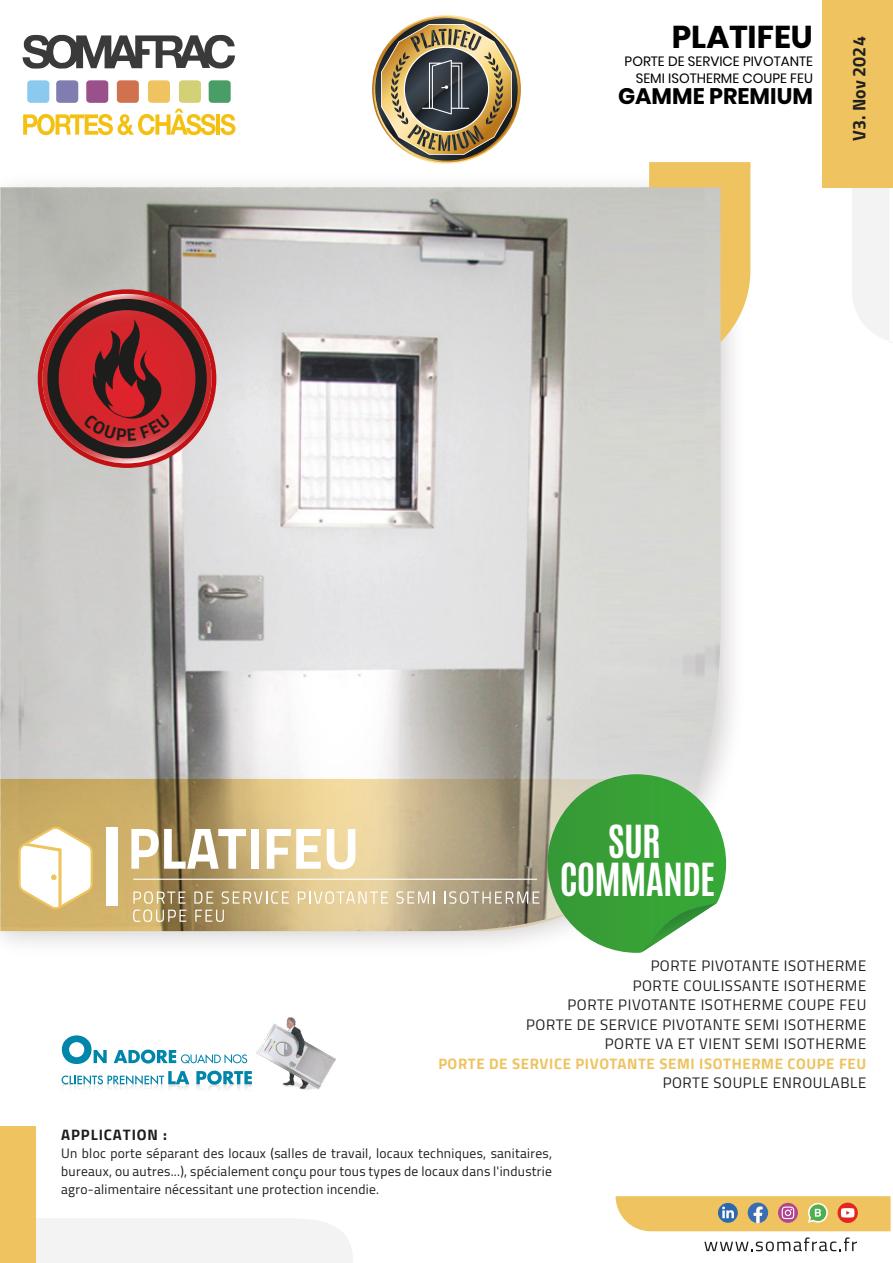
<style>
.page{position:relative;width:893px;height:1263px;background:#fff}
.page>*{position:absolute;margin:0;border:0;box-sizing:border-box;transform-origin:0 0}
.t1{font:700 38.1px/37.5px "Antonio";letter-spacing:-.02em;color:#fff;text-align:center}
.t2{font:700 31.5px "Poppins";color:#010100}
.t3{font:700 22.5px "Poppins";color:#010101}
.t4{font:700 18px "Cairo";color:#202020}
.t5{font:15px/19.5px "Cairo";letter-spacing:.04em;color:#1f2020;text-align:right}
.t6{font:700 15px "Cairo";letter-spacing:.04em;color:#eec35f}
.t7{font:700 15px "Cairo";letter-spacing:.06em;color:#1d1d1b}
.t8{font:13.5px/18px "Cairo";letter-spacing:.02em;color:#1d1d1b;text-align:justify}
.t9{font:13.5px/16.2px "Poppins";color:#000;text-align:right}
</style>
<div class="page">
<svg style="left:649px;top:162px;width:101px;height:209px"></svg>
<div style="left:36px;top:1218px;width:317px;height:45px;background:#f3f3f3"></div>
<div style="left:0;top:1126px;width:36px;height:137px;background:#efc460"></div>
<svg style="left:852px;top:187px;width:41px;height:156px"></svg>
<div style="left:823px;top:0;width:70px;height:187px;background:#efc460"></div>
<svg style="left:704px;top:1237px;width:153px;height:14px"></svg>
<svg style="left:23px;top:34px;width:212px;height:35px"></svg>
<div style="left:27px;top:80px;width:23px;height:23px;background:#8acaee;border-radius:4px"></div>
<div style="left:56px;top:80px;width:22px;height:23px;background:#807eb0;border-radius:4px"></div>
<div style="left:86px;top:80px;width:22px;height:23px;background:#9a508b;border-radius:4px"></div>
<div style="left:117px;top:80px;width:22px;height:23px;background:#d1724f;border-radius:4px"></div>
<div style="left:148px;top:80px;width:22px;height:23px;background:#efc460;border-radius:4px"></div>
<div style="left:179px;top:80px;width:22px;height:23px;background:#d3d178;border-radius:4px"></div>
<div style="left:209px;top:80px;width:22px;height:23px;background:#489e66;border-radius:4px"></div>
<svg style="left:23px;top:109px;width:212px;height:26px"></svg>
<img style="left:0;top:187px;width:721px;height:592px">
<svg style="left:0;top:779px;width:547px;height:152px;background:#c3ad7b"></svg>
<svg style="left:17px;top:824px;width:77px;height:88px"></svg>
<div style="left:106px;top:827px;width:12px;height:79px;background:#fff"></div>
<svg style="left:131px;top:829px;width:115px;height:40px"></svg>
<div style="left:251px;top:829px;width:8px;height:40px;background:#fff"></div>
<svg style="left:267px;top:829px;width:54px;height:40px"></svg>
<svg style="left:327px;top:829px;width:28px;height:40px"></svg>
<hr style="left:133px;top:879px;width:404px;height:1px;background:#fff">
<svg style="left:194px;top:891px;width:19px;height:13px"></svg>
<svg style="left:222px;top:891px;width:67px;height:13px"></svg>
<svg style="left:298px;top:891px;width:90px;height:13px"></svg>
<svg style="left:396px;top:891px;width:39px;height:13px"></svg>
<svg style="left:444px;top:891px;width:95px;height:13px"></svg>
<svg style="left:133px;top:891px;width:53px;height:31px;background:#bca779"></svg>
<svg style="left:195px;top:910px;width:29px;height:12px"></svg>
<svg style="left:616px;top:1196px;width:275px;height:35px;background:#e1bc70"></svg>
<img style="left:256px;top:1017px;width:79px;height:73px">
<svg style="left:62px;top:1035px;width:45px;height:29px"></svg>
<svg style="left:114px;top:1049px;width:133px;height:14px"></svg>
<svg style="left:62px;top:1071px;width:127px;height:18px"></svg>
<svg style="left:196px;top:1071px;width:56px;height:18px"></svg>
<svg style="left:375px;top:18px;width:143px;height:143px"></svg>
<svg style="left:381px;top:24px;width:131px;height:131px;background:#908365"></svg>
<svg style="left:547px;top:774px;width:179px;height:179px;background:#63b260"></svg>
<svg style="left:38px;top:289px;width:178px;height:179px"></svg>
<svg style="left:42px;top:294px;width:170px;height:169px"></svg>
<svg style="left:47px;top:299px;width:160px;height:159px;background:#9a3537"></svg>
<h2 class="t2" style="left:672px;top:19px;width:143px">PLATIFEU</h2>
<p class="t9" style="left:625px;top:54px;width:190px">PORTE DE SERVICE PIVOTANTE<br>SEMI ISOTHERME COUPE FEU</p>
<h3 class="t3" style="left:618px;top:83px;width:196px">GAMME PREMIUM</h3>
<h3 class="t4" style="left:849px;top:141px;width:106px;rotate:-90deg">V3. Nov 2024</h3>
<h1 class="t1" style="left:560px;top:824px;width:157px">SUR<br>COMMANDE</h1>
<p class="t5" style="left:526px;top:956px;width:342px">PORTE PIVOTANTE ISOTHERME<br>PORTE COULISSANTE ISOTHERME<br>PORTE PIVOTANTE ISOTHERME COUPE FEU PORTE DE SERVICE PIVOTANTE SEMI ISOTHERME PORTE VA ET VIENT SEMI ISOTHERME</p>
<p class="t6" style="left:438px;top:1055px;width:429px">PORTE DE SERVICE PIVOTANTE SEMI ISOTHERME COUPE FEU</p>
<p class="t5" style="left:663px;top:1073px;width:205px">PORTE SOUPLE ENROULABLE</p>
<p class="t7" style="left:61px;top:1126px;width:107px">APPLICATION :</p>
<p class="t8" style="left:61px;top:1144px;width:492px">Un bloc porte séparant des locaux (salles de travail, locaux techniques, sanitaires, bureaux, ou autres...), spécialement conçu pour tous types de locaux dans l'industrie agro-alimentaire nécessitant une protection incendie.</p>
</div>
